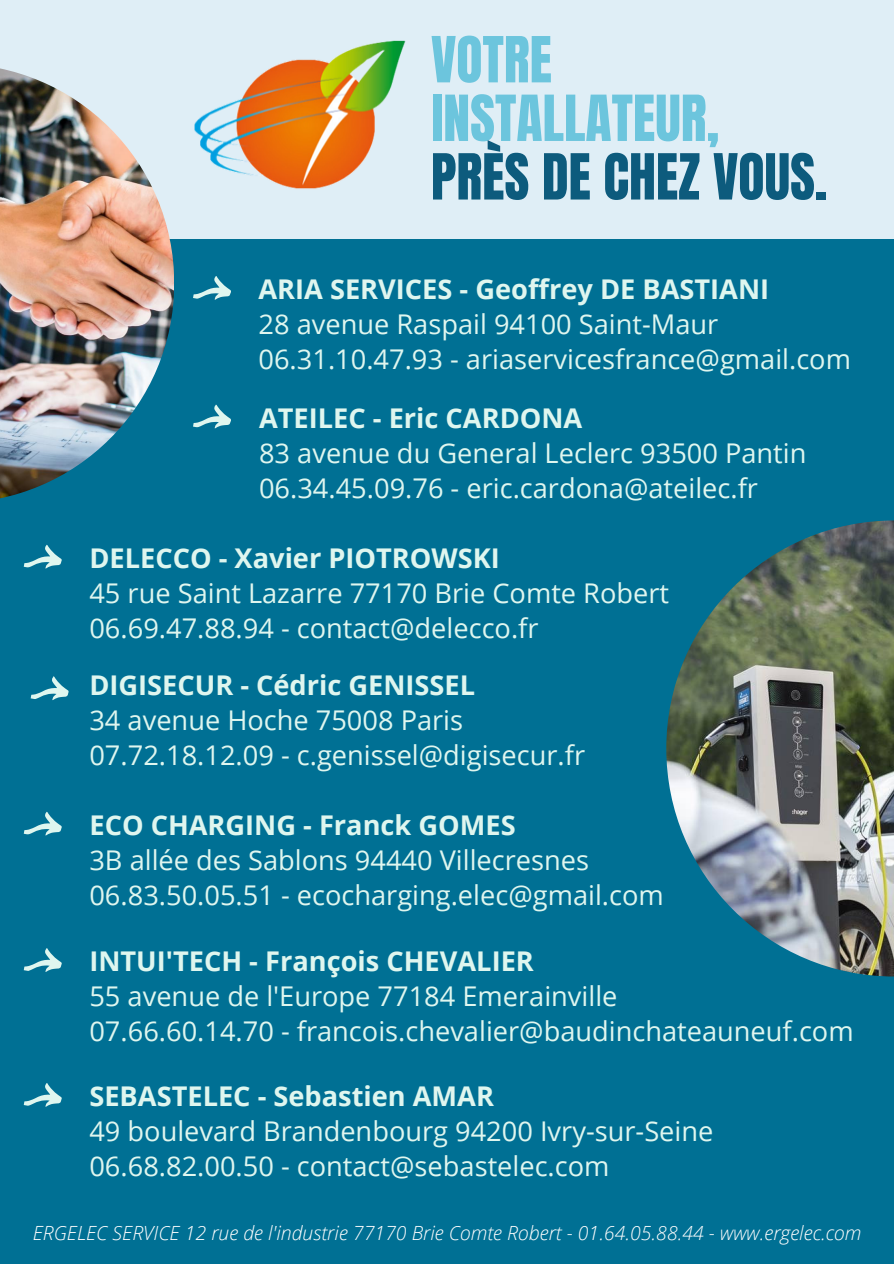
<style>
.page{position:relative;width:894px;height:1264px;background:#fff}
.page>*{position:absolute;margin:0;border:0;box-sizing:border-box;transform-origin:0 0}
.t1{font:54px/58.5px "Anton";color:#6cc5dd}
.t2{font:54px "Anton";color:#0d5b7d}
.t3{font:27.15px "Open Sans";color:#dff6ef}
.t4{font:700 27.15px "Open Sans";color:#dff6ef}
.t5{font:italic 300 19.5px "Open Sans";color:#fff}
</style>
<div class="page">
<div style="left:0;top:0;width:893px;height:1263px;background:#dfeef6"></div>
<div style="left:0;top:239px;width:893px;height:1024px;background:#007094"></div>
<img style="left:666px;top:520px;width:227px;height:456px">
<svg style="left:193px;top:276px;width:38px;height:24px"></svg>
<svg style="left:193px;top:404px;width:38px;height:25px"></svg>
<svg style="left:24px;top:544px;width:38px;height:25px"></svg>
<img style="left:0;top:68px;width:174px;height:431px">
<svg style="left:31px;top:676px;width:38px;height:25px"></svg>
<svg style="left:24px;top:811px;width:38px;height:25px"></svg>
<svg style="left:24px;top:948px;width:38px;height:24px"></svg>
<svg style="left:24px;top:1083px;width:38px;height:24px"></svg>
<img style="left:194px;top:40px;width:212px;height:149px">
<p class="t1" style="left:431px;top:31px;width:290px">VOTRE<br>INSTALLATEUR,</p>
<p class="t2" style="left:431px;top:138px;width:398px">PRÈS DE CHEZ VOUS.</p>
<p class="t4" style="left:258px;top:270px;width:512px">ARIA SERVICES - Geoffrey DE BASTIANI</p>
<p class="t3" style="left:258px;top:305px;width:461px">28 avenue Raspail 94100 Saint-Maur</p>
<p class="t3" style="left:258px;top:340px;width:594px">06.31.10.47.93 - ariaservicesfrance@gmail.com</p>
<p class="t4" style="left:259px;top:399px;width:324px">ATEILEC - Eric CARDONA</p>
<p class="t3" style="left:259px;top:434px;width:548px">83 avenue du General Leclerc 93500 Pantin</p>
<p class="t3" style="left:259px;top:468px;width:500px">06.34.45.09.76 - eric.cardona@ateilec.fr</p>
<p class="t4" style="left:89px;top:539px;width:412px">DELECCO - Xavier PIOTROWSKI</p>
<p class="t3" style="left:89px;top:574px;width:581px">45 rue Saint Lazarre 77170 Brie Comte Robert</p>
<p class="t3" style="left:89px;top:609px;width:450px">06.69.47.88.94 - contact@delecco.fr</p>
<p class="t4" style="left:89px;top:666px;width:387px">DIGISECUR - Cédric GENISSEL</p>
<p class="t3" style="left:89px;top:701px;width:375px">34 avenue Hoche 75008 Paris</p>
<p class="t3" style="left:89px;top:736px;width:497px">07.72.18.12.09 - c.genissel@digisecur.fr</p>
<p class="t4" style="left:89px;top:806px;width:427px">ECO CHARGING - Franck GOMES</p>
<p class="t3" style="left:89px;top:841px;width:501px">3B allée des Sablons 94440 Villecresnes</p>
<p class="t3" style="left:89px;top:875px;width:575px">06.83.50.05.51 - ecocharging.elec@gmail.com</p>
<p class="t4" style="left:89px;top:942px;width:446px">INTUI'TECH - François CHEVALIER</p>
<p class="t3" style="left:89px;top:977px;width:529px">55 avenue de l'Europe 77184 Emerainville</p>
<p class="t3" style="left:89px;top:1012px;width:765px">07.66.60.14.70 - francois.chevalier@baudinchateauneuf.com</p>
<p class="t4" style="left:89px;top:1077px;width:406px">SEBASTELEC - Sebastien AMAR</p>
<p class="t3" style="left:89px;top:1112px;width:625px">49 boulevard Brandenbourg 94200 Ivry-sur-Seine</p>
<p class="t3" style="left:89px;top:1147px;width:521px">06.68.82.00.50 - contact@sebastelec.com</p>
<p class="t5" style="left:33px;top:1219px;width:830px">ERGELEC SERVICE 12 rue de l'industrie 77170 Brie Comte Robert - 01.64.05.88.44 - www.ergelec.com</p>
</div>
